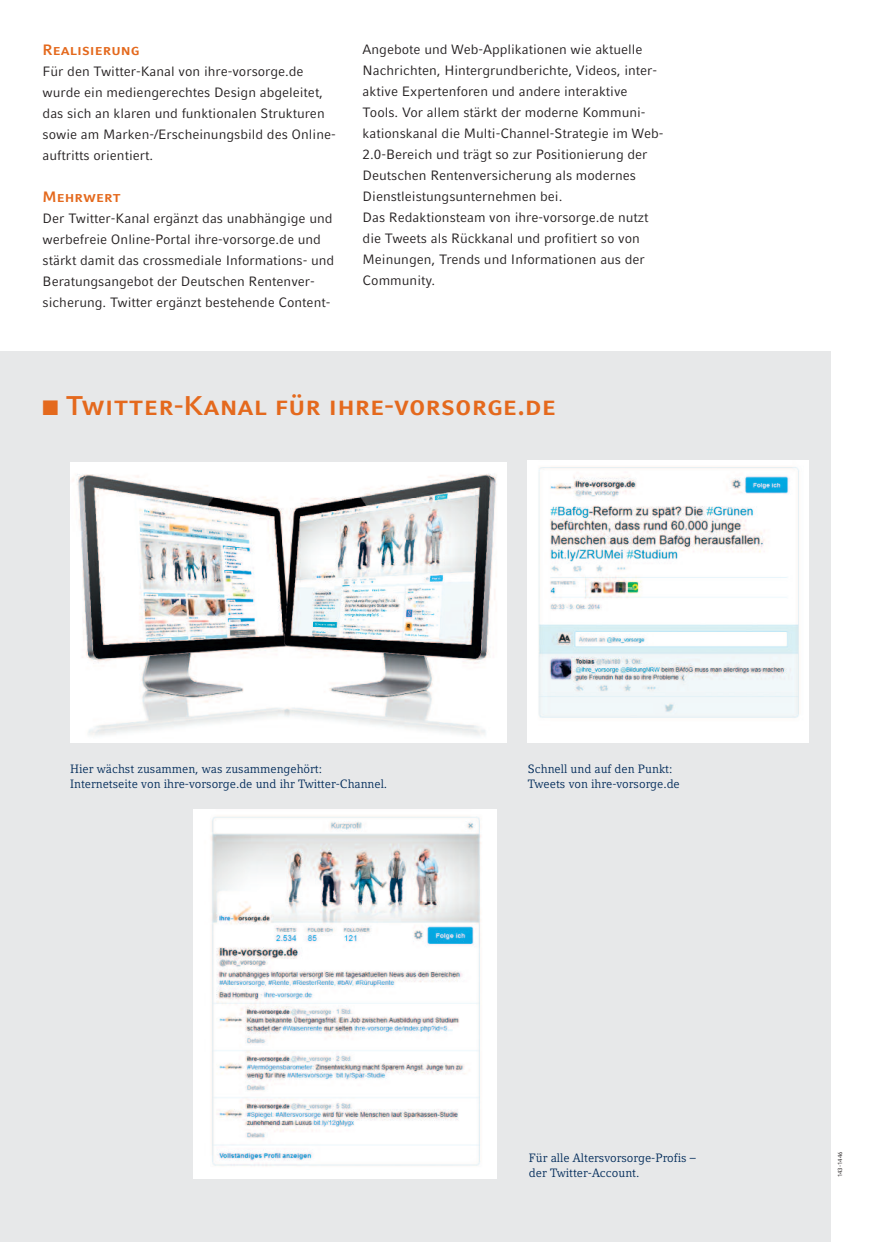
<style>
.page{position:relative;width:872px;height:1242px;background:#fff}
.page>*{position:absolute;margin:0;border:0;box-sizing:border-box;transform-origin:0 0}
.t1{font:27px "Compatil Fact LT Bold SC";color:#e4691d}
.t2{font:15px "Compatil Fact LT Bold SC";color:#e4691d}
.t3{font:13.5px/21px "Compatil Fact LT";color:#231f20}
.t4{font:12px/15px "Compatil Letter LT";color:#002a59}
.t5{font:6px "Compatil Fact LT";color:#231f20}
</style>
<div class="page">
<div style="left:0;top:351px;width:830px;height:891px;background:#e7e8e9"></div>
<img style="left:70px;top:462px;width:436px;height:281px">
<img style="left:194px;top:810px;width:303px;height:368px">
<img style="left:527px;top:460px;width:281px;height:283px">
<p class="t2" style="left:43px;top:44px;width:98px">Realisierung</p>
<p class="t3" style="left:43px;top:62px;width:295px">Für den Twitter-Kanal von ihre-vorsorge.de wurde ein mediengerechtes Design abgeleitet, das sich an klaren und funktionalen Strukturen sowie am Marken-/Erscheinungsbild des Online&shy;auftritts orientiert.</p>
<p class="t2" style="left:43px;top:191px;width:80px">Mehrwert</p>
<p class="t3" style="left:43px;top:209px;width:293px">Der Twitter-Kanal ergänzt das unabhängige und werbefreie Online-Portal ihre-vorsorge.de und stärkt damit das crossmediale Informations- und Beratungsangebot der Deutschen Rentenver&shy;sicherung. Twitter ergänzt bestehende Content-</p>
<p class="t3" style="left:362px;top:40px;width:302px">Angebote und Web-Applikationen wie aktuelle Nachrichten, Hintergrundberichte, Videos, inter&shy;aktive Expertenforen und andere interaktive Tools. Vor allem stärkt der moderne Kommuni&shy;kationskanal die Multi-Channel-Strategie im Web-2.0-Bereich und trägt so zur Positionierung der Deutschen Rentenversicherung als modernes Dienstleistungsunternehmen bei.<br>Das Redaktionsteam von ihre-vorsorge.de nutzt die Tweets als Rückkanal und profitiert so von Meinungen, Trends und Informationen aus der Community.</p>
<h1 class="t1" style="left:43px;top:396px;width:515px">■ Twitter-Kanal für ihre-vorsorge.de</h1>
<p class="t4" style="left:70px;top:763px;width:318px">Hier wächst zusammen, was zusammengehört:<br>Internetseite von ihre-vorsorge.de und ihr Twitter-Channel.</p>
<p class="t4" style="left:528px;top:762px;width:153px">Schnell und auf den Punkt:<br>Tweets von ihre-vorsorge.de</p>
<p class="t4" style="left:529px;top:1151px;width:168px">Für alle Altersvorsorge-Profis – der Twitter-Account.</p>
<p class="t5" style="left:838px;top:1177px;width:27px;rotate:-90deg">143-1446</p>
</div>
